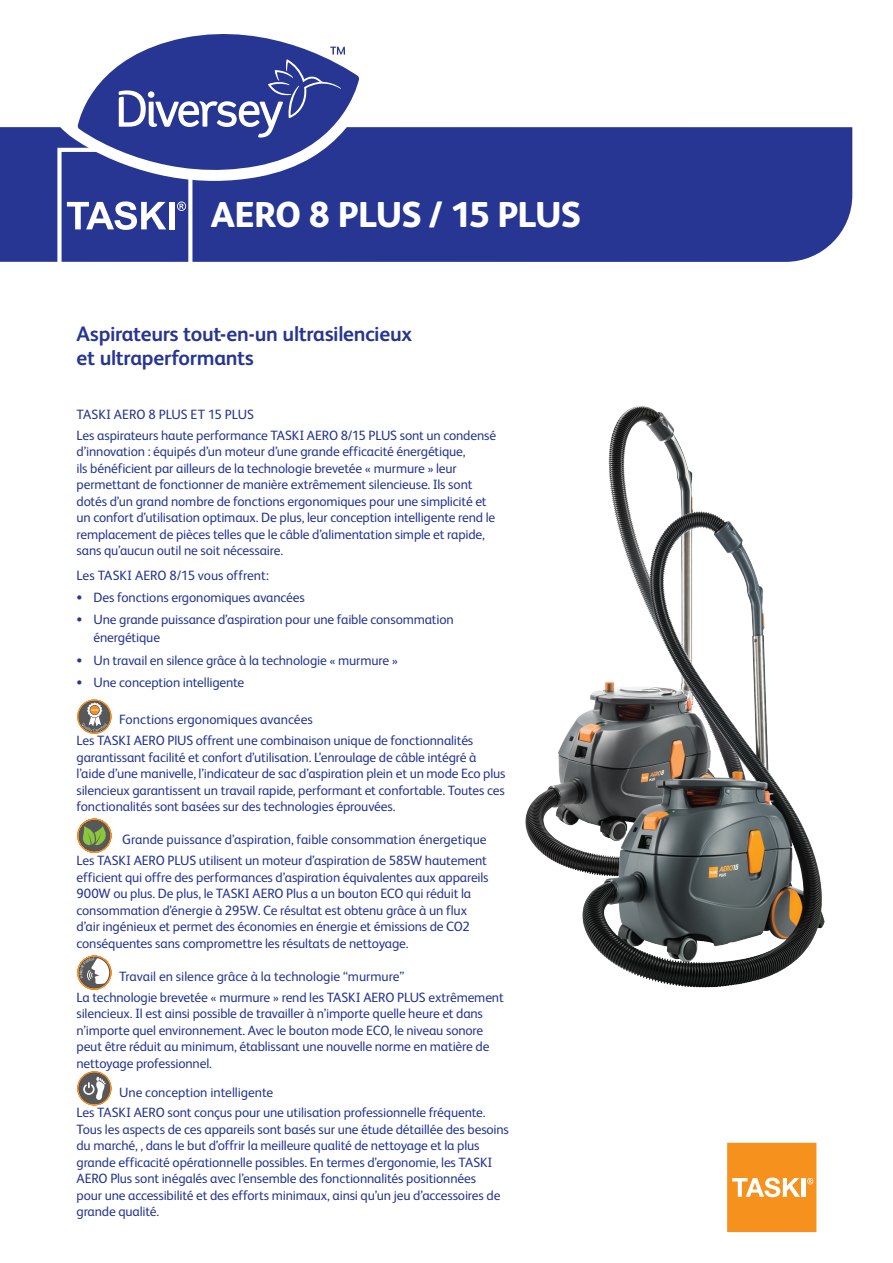
<style>
.page{position:relative;width:893px;height:1263px;background:#fff}
.page>*{position:absolute;margin:0;border:0;box-sizing:border-box;transform-origin:0 0}
.t1{font:800 36px "FS Albert Pro";letter-spacing:-.03em;color:#fff}
.t2{font:700 21px/24px "FS Albert Pro";letter-spacing:-.015em;color:#263692}
.t3{font:13.5px/16.5px "FS Albert Pro";letter-spacing:-.01em;color:#263692}
.s1{font-family:"Aaux Pro OT"}
</style>
<div class="page">
<div style="left:0;top:127px;width:852px;height:135px;background:#263692"></div>
<svg style="left:57px;top:148px;width:135px;height:114px;background:#4e5ba6"></svg>
<div style="left:169px;top:202px;width:6px;height:27px;background:#fff"></div>
<svg style="left:77px;top:699px;width:34px;height:35px"></svg>
<svg style="left:77px;top:818px;width:35px;height:35px"></svg>
<svg style="left:77px;top:1071px;width:35px;height:35px"></svg>
<img style="left:525px;top:406px;width:168px;height:447px">
<img style="left:542px;top:506px;width:283px;height:482px">
<svg style="left:58px;top:78px;width:316px;height:103px"></svg>
<svg style="left:78px;top:34px;width:281px;height:148px;fill:#263692"></svg>
<svg style="left:119px;top:47px;width:226px;height:91px;background:#4a58a4"></svg>
<svg style="left:727px;top:1143px;width:89px;height:89px;background:#f69b33"></svg>
<svg style="left:77px;top:955px;width:35px;height:35px"></svg>
<h1 class="t1" style="left:211px;top:186px;width:372px">AERO 8 PLUS / 15 PLUS</h1>
<h2 class="t2" style="left:77px;top:321px;width:337px">Aspirateurs tout-en-un ultrasilencieux et ultraperformants</h2>
<p class="t3" style="left:77px;top:403px;width:421px;line-height:20.7px">TASKI AERO 8 PLUS ET 15 PLUS<br>Les aspirateurs haute performance TASKI AERO 8/15 PLUS sont un condensé</p>
<p class="t3" style="left:77px;top:442px;width:420px">d’innovation : équipés d’un moteur d’une grande efficacité énergétique,<br>ils bénéficient par ailleurs de la technologie brevetée « murmure » leur permettant de fonctionner de manière extrêmement silencieuse. Ils sont dotés d’un grand nombre de fonctions ergonomiques pour une simplicité et un confort d’utilisation optimaux. De plus, leur conception intelligente rend le remplacement de pièces telles que le câble d’alimentation simple et rapide, sans qu’aucun outil ne soit nécessaire.</p>
<p class="t3" style="left:77px;top:566px;width:194px">Les TASKI AERO 8/15 vous offrent:</p>
<p class="t3" style="left:77px;top:588px;width:230px"><span class="s1">•</span> Des fonctions ergonomiques avancées</p>
<p class="t3" style="left:94px;top:610px;width:362px;line-height:18px;text-indent:-17px"><span class="s1">•</span> Une grande puissance d’aspiration pour une faible consommation énergétique</p>
<p class="t3" style="left:77px;top:651px;width:323px"><span class="s1">•</span> Un travail en silence grâce à la technologie « murmure »</p>
<p class="t3" style="left:77px;top:673px;width:169px"><span class="s1">•</span> Une conception intelligente</p>
<p class="t3" style="left:77px;top:708px;width:398px;line-height:20.7px;text-indent:43px">Fonctions ergonomiques avancées<br>Les TASKI AERO PlUS offrent une combinaison unique de fonctionnalités</p>
<p class="t3" style="left:77px;top:748px;width:431px">garantissant facilité et confort d’utilisation. L’enroulage de câble intégré à l’aide d’une manivelle, l’indicateur de sac d’aspiration plein et un mode Eco plus silencieux garantissent un travail rapide, performant et confortable. Toutes ces fonctionalités sont basées sur des technologies éprouvées.</p>
<p class="t3" style="left:77px;top:828px;width:412px;line-height:20.7px;text-align:right">Grande puissance d’aspiration, faible consommation énergetique<br>Les TASKI AERO PLUS utilisent un moteur d’aspiration de 585W hautement</p>
<p class="t3" style="left:77px;top:868px;width:414px">efficient qui offre des performances d’aspiration équivalentes aux appareils 900W ou plus. De plus, le TASKI AERO Plus a un bouton ECO qui réduit la consommation d’énergie à 295W. Ce résultat est obtenu grâce à un flux d’air ingénieux et permet des économies en énergie et émissions de CO2 conséquentes sans compromettre les résultats de nettoyage.</p>
<p class="t3" style="left:77px;top:965px;width:429px;line-height:20.7px;text-indent:43px">Travail en silence grâce à la technologie “murmure”<br>La technologie brevetée « murmure » rend les TASKI AERO PLUS extrêmement</p>
<p class="t3" style="left:77px;top:1004px;width:414px">silencieux. Il est ainsi possible de travailler à n’importe quelle heure et dans n’importe quel environnement. Avec le bouton mode ECO, le niveau sonore peut être réduit au minimum, établissant une nouvelle norme en matière de nettoyage professionnel.</p>
<p class="t3" style="left:77px;top:1080px;width:410px;line-height:20.7px;text-indent:43px">Une conception intelligente<br>Les TASKI AERO sont conçus pour une utilisation professionnelle fréquente.</p>
<p class="t3" style="left:77px;top:1120px;width:434px">Tous les aspects de ces appareils sont basés sur une étude détaillée des besoins du marché, , dans le but d’offrir la meilleure qualité de nettoyage et la plus grande efficacité opérationnelle possibles. En termes d’ergonomie, les TASKI AERO Plus sont inégalés avec l’ensemble des fonctionnalités positionnées<br>pour une accessibilité et des efforts minimaux, ainsi qu’un jeu d’accessoires de grande qualité.</p>
</div>
